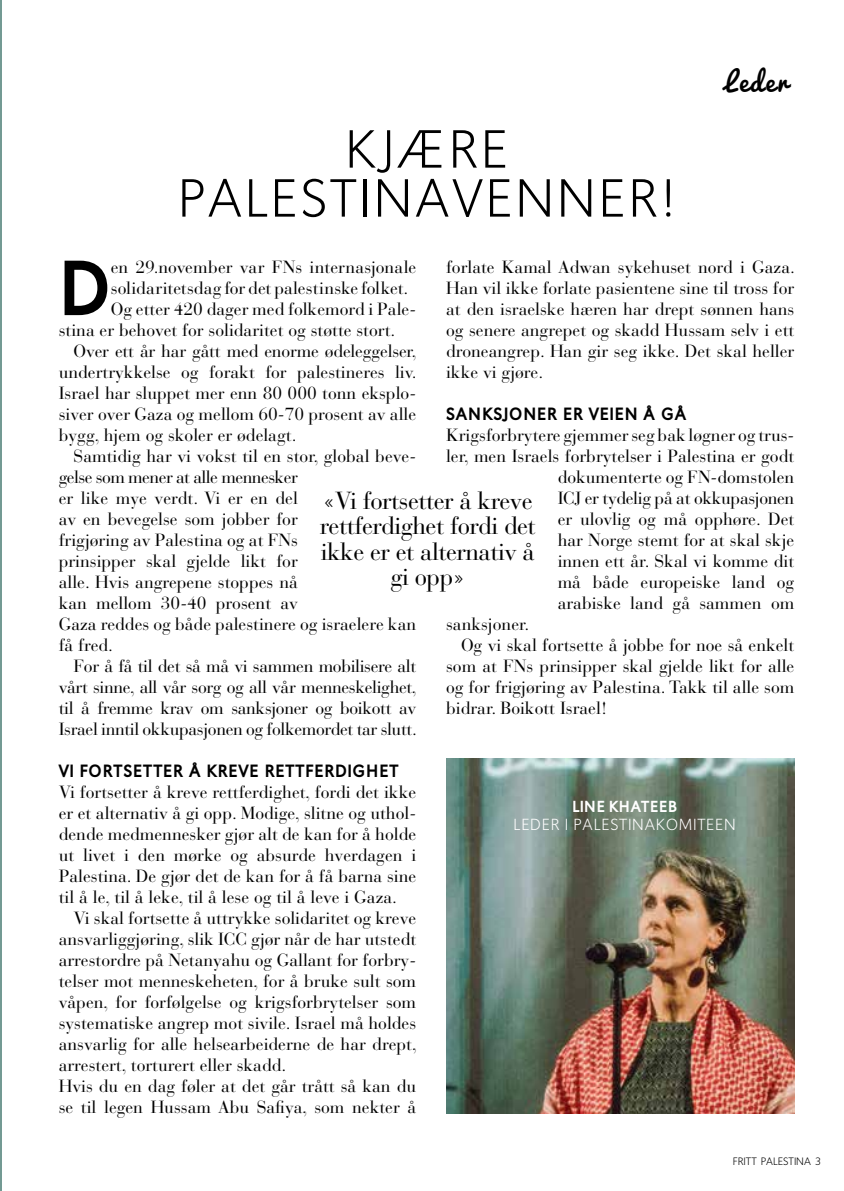
<style>
.page{position:relative;width:844px;height:1191px;background:#fff}
.page>*{position:absolute;margin:0;border:0;box-sizing:border-box;transform-origin:0 0}
.t1{font:900 76.65px "Oslo";color:#000}
.t2{font:300 52.5px/49px "Oslo";letter-spacing:.05em;color:#000;text-align:center}
.t3{font:26.25px "Pacifico";letter-spacing:.05em;color:#000}
.t4{font:24.5px/25.4px "Bauer Bodoni Std";letter-spacing:-.02em;color:#000;text-align:center}
.t5{font:17.5px/21px "Bauer Bodoni Std";color:#000;text-align:justify}
.t6{font:17.5px "Bauer Bodoni Std";letter-spacing:-.02em;color:#000}
.t7{font:900 17.5px "Oslo";letter-spacing:.05em;color:#000}
.t8{font:17.5px "Bauer Bodoni Std";letter-spacing:-.03em;color:#000}
.t9{font:300 15.75px "Oslo";letter-spacing:.05em;color:#fff}
.t10{font:900 15.75px "Oslo";letter-spacing:.05em;color:#fff}
.t11{font:300 10.5px "Oslo";color:#000}
</style>
<div class="page">
<hr style="left:0;top:0;width:2px;height:1191px;background:#739a93">
<img style="left:446px;top:758px;width:348px;height:355px">
<h2 class="t2" style="left:178px;top:125px;width:499px">KJÆRE<br>PALESTINAVENNER!</h2>
<h3 class="t3" style="left:724px;top:67px;width:64px">Leder</h3>
<h1 class="t1" style="left:59px;top:247px;width:54px">D</h1>
<p class="t5" style="left:111px;top:257px;width:307px">en 29.november var FNs internasjonale</p>
<p class="t5" style="left:446px;top:257px;width:350px">forlate Kamal Adwan sykehuset nord i Gaza.<br>Han vil ikke forlate pasientene sine til tross for at den israelske hæren har drept sønnen hans og senere angrepet og skadd Hussam selv i ett droneangrep. Han gir seg ikke. Det skal heller ikke vi gjøre.</p>
<p class="t7" style="left:446px;top:404px;width:241px">SANKSJONER ER VEIEN Å GÅ</p>
<p class="t5" style="left:446px;top:425px;width:349px">Krigsforbrytere gjemmer seg bak løgner og trus-</p>
<p class="t5" style="left:446px;top:446px;width:349px">ler, men Israels forbrytelser i Palestina er godt</p>
<p class="t5" style="left:557px;top:467px;width:238px">dokumenterte og FN-domstolen</p>
<p class="t6" style="left:557px;top:488px;width:238px">ICJ er tydelig på at okkupasjonen</p>
<p class="t5" style="left:557px;top:509px;width:238px">er ulovlig og må opphøre. Det</p>
<p class="t5" style="left:557px;top:530px;width:238px">har Norge stemt for at skal skje</p>
<p class="t5" style="left:557px;top:551px;width:238px">innen ett år. Skal vi komme dit</p>
<p class="t5" style="left:557px;top:572px;width:238px">må både europeiske land og</p>
<p class="t5" style="left:557px;top:593px;width:238px">arabiske land gå sammen om</p>
<p class="t5" style="left:446px;top:614px;width:85px">sanksjoner.</p>
<p class="t5" style="left:461px;top:635px;width:335px">Og vi skal fortsette å jobbe for noe så enkelt</p>
<p class="t5" style="left:446px;top:656px;width:349px">som at FNs prinsipper skal gjelde likt for alle</p>
<p class="t5" style="left:446px;top:677px;width:349px">og for frigjøring av Palestina. Takk til alle som</p>
<p class="t5" style="left:446px;top:698px;width:163px">bidrar. Boikott Israel!</p>
<p class="t5" style="left:111px;top:278px;width:299px">solidaritetsdag for det palestinske folket.</p>
<p class="t5" style="left:111px;top:299px;width:307px">Og etter 420 dager med folkemord i Pale-</p>
<p class="t5" style="left:59px;top:320px;width:338px">stina er behovet for solidaritet og støtte stort.</p>
<p class="t5" style="left:74px;top:341px;width:344px">Over ett år har gått med enorme ødeleggelser,</p>
<p class="t5" style="left:59px;top:362px;width:359px">undertrykkelse og forakt for palestineres liv.</p>
<p class="t5" style="left:59px;top:383px;width:359px">Israel har sluppet mer enn 80 000 tonn eksplo-</p>
<p class="t5" style="left:59px;top:404px;width:359px">siver over Gaza og mellom 60-70 prosent av alle</p>
<p class="t5" style="left:59px;top:425px;width:239px">bygg, hjem og skoler er ødelagt.</p>
<p class="t5" style="left:74px;top:446px;width:344px">Samtidig har vi vokst til en stor, global beve-</p>
<p class="t8" style="left:59px;top:467px;width:240px">gelse som mener at alle mennesker</p>
<p class="t5" style="left:59px;top:488px;width:240px">er like mye verdt. Vi er en del</p>
<p class="t5" style="left:59px;top:509px;width:240px">av en bevegelse som jobber for</p>
<p class="t5" style="left:59px;top:530px;width:240px">frigjøring av Palestina og at FNs</p>
<p class="t5" style="left:59px;top:551px;width:240px">prinsipper skal gjelde likt for</p>
<p class="t5" style="left:59px;top:572px;width:240px">alle. Hvis angrepene stoppes nå</p>
<p class="t5" style="left:59px;top:593px;width:240px">kan mellom 30-40 prosent av</p>
<p class="t5" style="left:59px;top:614px;width:359px">Gaza reddes og både palestinere og israelere kan</p>
<p class="t5" style="left:59px;top:635px;width:56px">få fred.</p>
<p class="t6" style="left:74px;top:656px;width:344px">For å få til det så må vi sammen mobilisere alt</p>
<p class="t6" style="left:59px;top:677px;width:359px">vårt sinne, all vår sorg og all vår menneskelighet,</p>
<p class="t6" style="left:59px;top:698px;width:359px">til å fremme krav om sanksjoner og boikott av</p>
<p class="t6" style="left:59px;top:719px;width:359px">Israel inntil okkupasjonen og folkemordet tar slutt.</p>
<p class="t7" style="left:59px;top:761px;width:341px">VI FORTSETTER Å KREVE RETTFERDIGHET</p>
<p class="t5" style="left:59px;top:782px;width:359px">Vi fortsetter å kreve rettferdighet, fordi det ikke er et alternativ å gi opp. Modige, slitne og uthol&shy;dende medmennesker gjør alt de kan for å holde ut livet i den mørke og absurde hverdagen i Palestina. De gjør det de kan for å få barna sine til å le, til å leke, til å lese og til å leve i Gaza.</p>
<p class="t5" style="left:59px;top:908px;width:359px;text-align:left;text-indent:15px">Vi skal fortsette å uttrykke solidaritet og kreve ansvarliggjøring, slik ICC gjør når de har utstedt arrestordre på Netanyahu og Gallant for forbry&shy;telser mot menneskeheten, for å bruke sult som våpen, for forfølgelse og krigsforbrytelser som systematiske angrep mot sivile. Israel må holdes ansvarlig for alle helsearbeiderne de har drept, arrestert, torturert eller skadd.<br>Hvis du en dag føler at det går trått så kan du se til legen Hussam Abu Safiya, som nekter å</p>
<h3 class="t4" style="left:320px;top:488px;width:217px">«Vi fortsetter å kreve rettferdighet fordi det ikke er et alternativ å gi opp»</h3>
<p class="t10" style="left:572px;top:798px;width:106px">LINE KHATEEB</p>
<p class="t9" style="left:513px;top:815px;width:224px">LEDER I PALESTINAKOMITEEN</p>
<p class="t11" style="left:732px;top:1155px;width:89px">FRITT PALESTINA 3</p>
</div>
